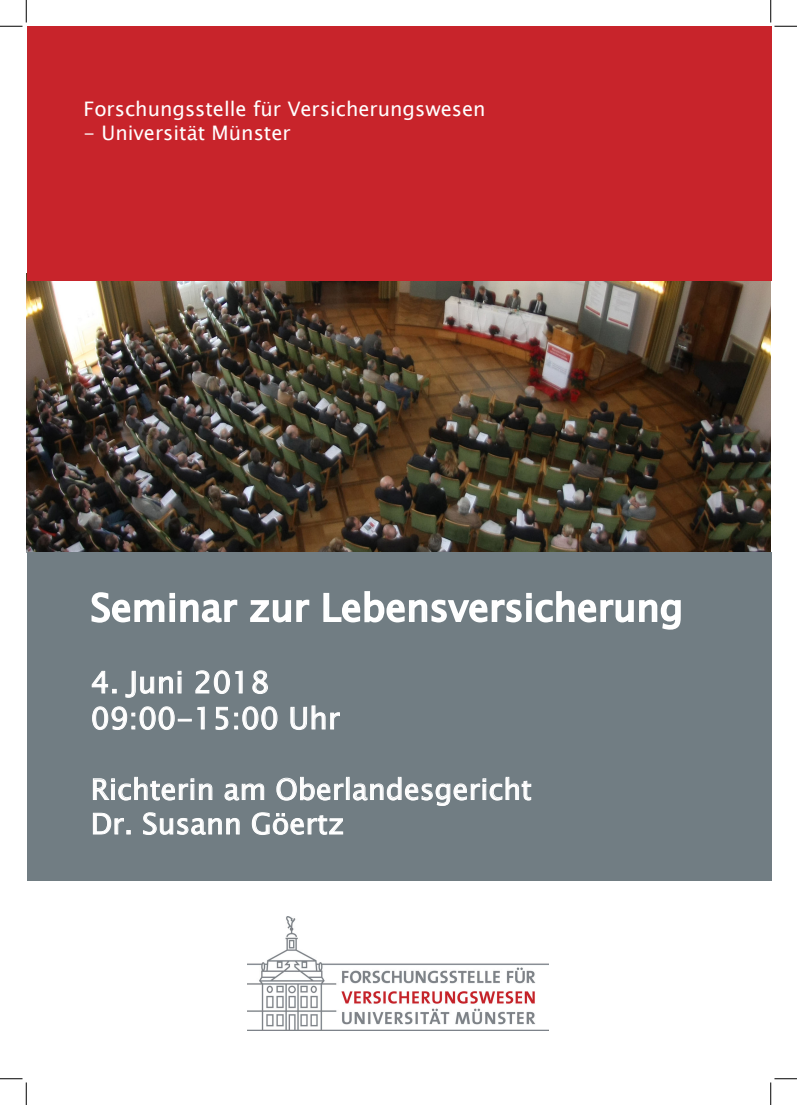
<style>
.page{position:relative;width:797px;height:1105px;background:#fff}
.page>*{position:absolute;margin:0;border:0;box-sizing:border-box;transform-origin:0 0}
.t1{font:37.5px "Lucida Sans Unicode";color:#fff}
.t2{font:30px "Lucida Sans Unicode";color:#fff}
.t3{font:28.75px "Lucida Sans Unicode";color:#fff}
.t4{font:20px "Lucida Sans Unicode";color:#fff}
</style>
<div class="page">
<img style="left:27px;top:280px;width:743px;height:272px">
<div style="left:27px;top:26px;width:744px;height:254px;background:#c8242b"></div>
<div style="left:27px;top:552px;width:744px;height:329px;background:#717d83"></div>
<svg style="left:91px;top:592px;width:147px;height:31px"></svg>
<svg style="left:250px;top:599px;width:60px;height:24px"></svg>
<svg style="left:323px;top:591px;width:358px;height:39px"></svg>
<svg style="left:92px;top:671px;width:24px;height:22px"></svg>
<svg style="left:126px;top:671px;width:55px;height:27px"></svg>
<svg style="left:196px;top:670px;width:46px;height:24px"></svg>
<svg style="left:253px;top:670px;width:15px;height:24px"></svg>
<svg style="left:92px;top:706px;width:99px;height:24px"></svg>
<svg style="left:198px;top:707px;width:6px;height:22px"></svg>
<svg style="left:216px;top:707px;width:12px;height:23px"></svg>
<svg style="left:234px;top:706px;width:43px;height:24px"></svg>
<svg style="left:291px;top:706px;width:49px;height:24px"></svg>
<svg style="left:93px;top:777px;width:119px;height:23px"></svg>
<svg style="left:225px;top:784px;width:39px;height:16px"></svg>
<svg style="left:277px;top:777px;width:66px;height:23px"></svg>
<div style="left:346px;top:777px;width:3px;height:23px;border:1px solid #fff"></div>
<svg style="left:353px;top:777px;width:178px;height:29px"></svg>
<svg style="left:93px;top:813px;width:37px;height:21px"></svg>
<svg style="left:143px;top:812px;width:96px;height:23px"></svg>
<svg style="left:252px;top:812px;width:91px;height:23px"></svg>
<img style="left:247px;top:916px;width:301px;height:115px">
<svg style="left:0;top:0;width:27px;height:27px"></svg>
<svg style="left:0;top:1078px;width:27px;height:27px"></svg>
<svg style="left:770px;top:0;width:27px;height:27px"></svg>
<svg style="left:770px;top:1078px;width:27px;height:27px"></svg>
<p class="t4" style="left:84px;top:93px;width:403px">Forschungsstelle für Versicherungswesen</p>
<p class="t4" style="left:84px;top:117px;width:209px">- Universität Münster</p>
<p class="t1" style="left:91px;top:578px;width:594px">Seminar zur Lebensversicherung</p>
<p class="t2" style="left:91px;top:659px;width:180px">4. Juni 2018</p>
<p class="t2" style="left:91px;top:695px;width:251px">09:00-15:00 Uhr</p>
<p class="t3" style="left:91px;top:767px;width:442px">Richterin am Oberlandesgericht</p>
<p class="t3" style="left:91px;top:801px;width:255px">Dr. Susann Göertz</p>
</div>
